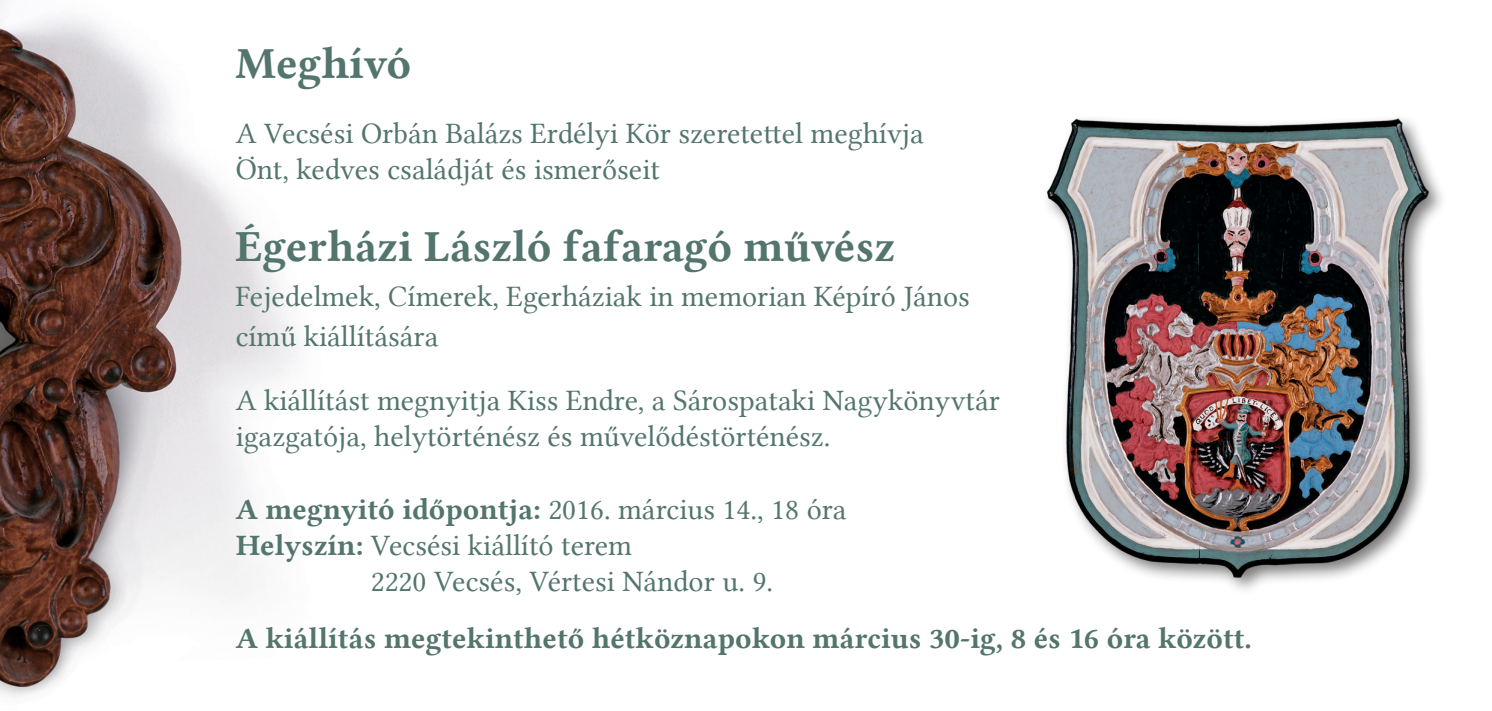
<style>
.page{position:relative;width:1492px;height:711px;background:#fff}
.page>*{position:absolute;margin:0;border:0;box-sizing:border-box;transform-origin:0 0}
.t1{font:45px "Lin Libertine B";color:#53756d}
.t2{font:30px/36px "Lin Libertine";color:#53756d}
.t3{font:30px "Lin Libertine B";color:#53756d}
.s1{font-family:"Lin Libertine B"}
</style>
<div class="page">
<img style="left:1046px;top:118px;width:396px;height:472px">
<img style="left:0;top:0;width:298px;height:697px">
<h1 class="t1" style="left:236px;top:32px;width:177px">Meghívó</h1>
<p class="t2" style="left:236px;top:115px;width:690px">A Vecsési Orbán Balázs Erdélyi Kör szeretettel meghívja<br>Önt, kedves családját és ismerőseit</p>
<h1 class="t1" style="left:236px;top:215px;width:661px">Égerházi László fafaragó művész</h1>
<p class="t2" style="left:236px;top:276px;width:736px;line-height:40px">Fejedelmek, Címerek, Egerháziak in memorian Képíró János című kiállítására</p>
<p class="t2" style="left:236px;top:382px;width:766px">A kiállítást megnyitja Kiss Endre, a Sárospataki Nagykönyvtár igazgatója, helytörténész és művelődéstörténész.</p>
<p class="t2" style="left:236px;top:490px;width:612px"><span class="s1">A megnyitó időpontja:</span> 2016. március 14., 18 óra</p>
<p class="t2" style="left:236px;top:526px;width:398px"><span class="s1">Helyszín:</span> Vecsési kiállító terem</p>
<p class="t2" style="left:371px;top:562px;width:404px">2220 Vecsés, Vértesi Nándor u. 9.</p>
<p class="t3" style="left:236px;top:617px;width:1017px">A kiállítás megtekinthető hétköznapokon március 30-ig, 8 és 16 óra között.</p>
</div>
